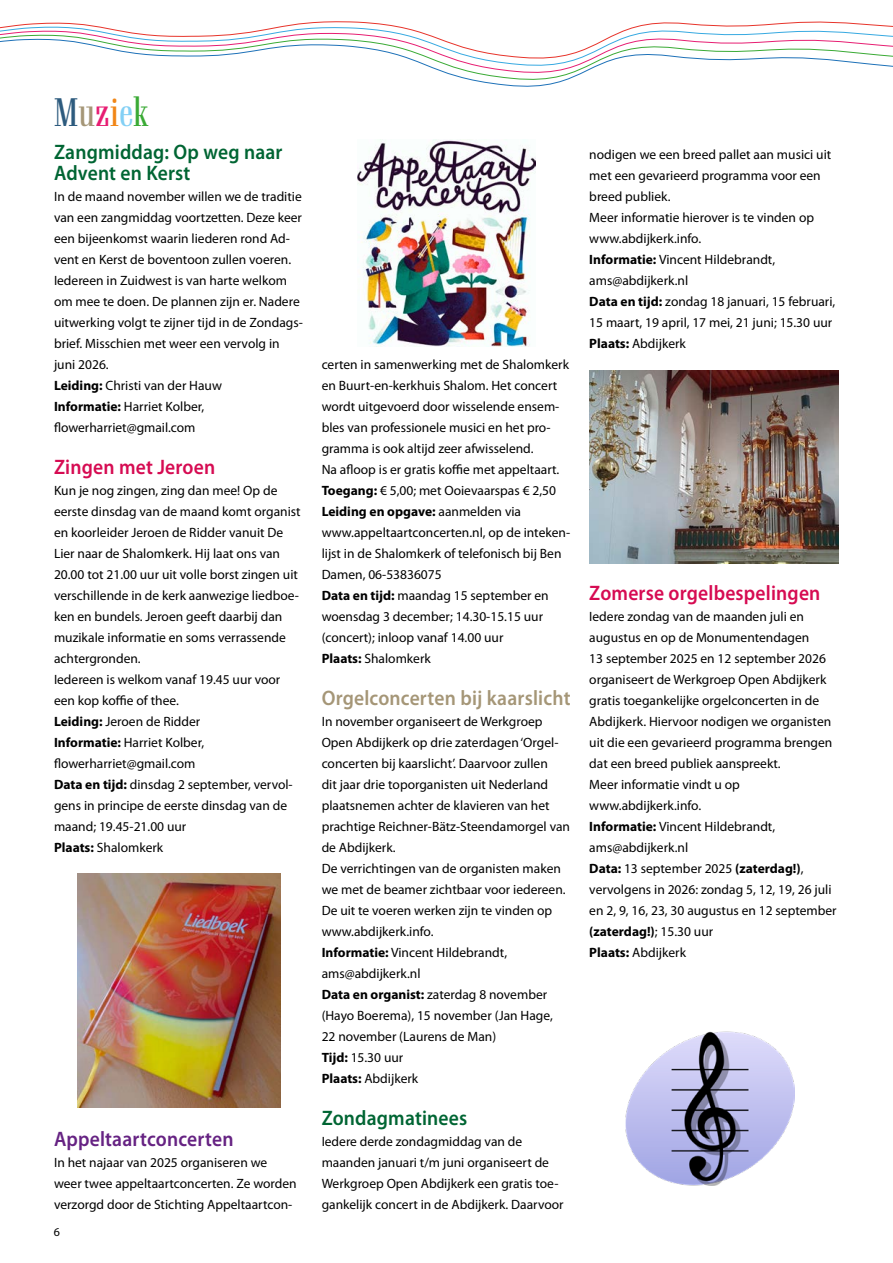
<style>
.page{position:relative;width:893px;height:1263px;background:#fff}
.page>*{position:absolute;margin:0;border:0;box-sizing:border-box;transform-origin:0 0}
.t1{font:39px "Gimlet Display Compressed";letter-spacing:.02em;color:#2d5b7e}
.t2{font:600 21px/21px "Myriad Pro";letter-spacing:.01em;color:#006533;scale:.93 1}
.t3{font:600 21px "Myriad Pro";letter-spacing:.01em;color:#d60b52;scale:.93 1}
.t4{font:600 21px "Myriad Pro";letter-spacing:.01em;color:#a59677;scale:.93 1}
.t5{font:600 21px "Myriad Pro";letter-spacing:.01em;color:#662383;scale:.93 1}
.t6{font:13.5px/21px "Myriad Pro";color:#000}
.t7{font:12px "Myriad Pro";color:#000}
.s1{color:#a59677}
.s2{color:#e71d72}
.s3{color:#f18616}
.s4{color:#83d0f5}
.s5{color:#3aaa35}
.s6{font-weight:700}
</style>
<div class="page">
<svg style="left:9px;top:21px;width:884px;height:5px"></svg>
<svg style="left:0;top:26px;width:893px;height:61px"></svg>
<img style="left:357px;top:140px;width:178px;height:206px">
<img style="left:78px;top:873px;width:202px;height:234px">
<img style="left:589px;top:370px;width:250px;height:193px">
<img style="left:625px;top:1031px;width:169px;height:154px">
<h1 class="t1" style="left:54px;top:86px;width:96px">M<span class="s1">u</span><span class="s2">z</span><span class="s3">i</span><span class="s4">e</span><span class="s5">k</span></h1>
<h2 class="t2" style="left:54px;top:141px;width:247px">Zangmiddag: Op weg naar<br>Advent en Kerst</h2>
<p class="t6" style="left:54px;top:186px;width:250px">In de maand november willen we de traditie van een zangmiddag voortzetten. Deze keer een bijeenkomst waarin liederen rond Ad&shy;vent en Kerst de boventoon zullen voeren.<br>Iedereen in Zuidwest is van harte welkom om mee te doen. De plannen zijn er. Nadere uitwerking volgt te zijner tijd in de Zondags&shy;brief. Misschien met weer een vervolg in juni 2026.<br><span class="s6">Leiding:</span> Christi van der Hauw<br><span class="s6">Informatie:</span> Harriet Kolber, flowerharriet@gmail.com</p>
<h2 class="t3" style="left:54px;top:454px;width:175px">Zingen met Jeroen</h2>
<p class="t6" style="left:54px;top:480px;width:248px">Kun je nog zingen, zing dan mee! Op de eerste dinsdag van de maand komt organist en koorleider Jeroen de Ridder vanuit De Lier naar de Shalomkerk. Hij laat ons van 20.00 tot 21.00 uur uit volle borst zingen uit verschillende in de kerk aanwezige liedboe&shy;ken en bundels. Jeroen geeft daarbij dan muzikale informatie en soms verrassende achtergronden.<br>Iedereen is welkom vanaf 19.45 uur voor een kop koffie of thee.<br><span class="s6">Leiding:</span> Jeroen de Ridder<br><span class="s6">Informatie:</span> Harriet Kolber, flowerharriet@gmail.com<br><span class="s6">Data en tijd:</span> dinsdag 2 september, vervol&shy;gens in principe de eerste dinsdag van de maand; 19.45-21.00 uur<br><span class="s6">Plaats:</span> Shalomkerk</p>
<h2 class="t5" style="left:54px;top:1126px;width:195px">Appeltaartconcerten</h2>
<p class="t6" style="left:54px;top:1152px;width:244px">In het najaar van 2025 organiseren we weer twee appeltaartconcerten. Ze worden verzorgd door de Stichting Appeltaartcon-</p>
<p class="t7" style="left:54px;top:1224px;width:8px">6</p>
<p class="t6" style="left:322px;top:354px;width:250px">certen in samenwerking met de Shalomkerk en Buurt-en-kerkhuis Shalom. Het concert wordt uitgevoerd door wisselende ensem&shy;bles van professionele musici en het pro&shy;gramma is ook altijd zeer afwisselend.<br>Na afloop is er gratis koffie met appeltaart.<br><span class="s6">Toegang:</span> € 5,00; met Ooievaarspas € 2,50<br><span class="s6">Leiding en opgave:</span> aanmelden via www.appeltaartconcerten.nl, op de inteken&shy;lijst in de Shalomkerk of telefonisch bij Ben Damen, 06-53836075<br><span class="s6">Data en tijd:</span> maandag 15 september en woensdag 3 december; 14.30-15.15 uur (concert); inloop vanaf 14.00 uur<br><span class="s6">Plaats:</span> Shalomkerk</p>
<h2 class="t4" style="left:322px;top:685px;width:269px">Orgelconcerten bij kaarslicht</h2>
<p class="t6" style="left:322px;top:711px;width:250px">In november organiseert de Werkgroep Open Abdijkerk op drie zaterdagen ‘Orgel&shy;concerten bij kaarslicht’. Daarvoor zullen<br>dit jaar drie toporganisten uit Nederland plaatsnemen achter de klavieren van het prachtige Reichner-Bätz-Steendamorgel van de Abdijkerk.<br>De verrichtingen van de organisten maken we met de beamer zichtbaar voor iedereen.<br>De uit te voeren werken zijn te vinden op www.abdijkerk.info.<br><span class="s6">Informatie:</span> Vincent Hildebrandt, ams@abdijkerk.nl<br><span class="s6">Data en organist:</span> zaterdag 8 november (Hayo Boerema), 15 november (Jan Hage,<br>22 november (Laurens de Man)<br><span class="s6">Tijd:</span> 15.30 uur<br><span class="s6">Plaats:</span> Abdijkerk</p>
<h2 class="t2" style="left:322px;top:1107px;width:158px">Zondagmatinees</h2>
<p class="t6" style="left:322px;top:1131px;width:243px">Iedere derde zondagmiddag van de maanden januari t/m juni organiseert de Werkgroep Open Abdijkerk een gratis toe&shy;gankelijk concert in de Abdijkerk. Daarvoor</p>
<p class="t6" style="left:589px;top:144px;width:248px">nodigen we een breed pallet aan musici uit met een gevarieerd programma voor een breed publiek.<br>Meer informatie hierover is te vinden op www.abdijkerk.info.<br><span class="s6">Informatie:</span> Vincent Hildebrandt, ams@abdijkerk.nl<br><span class="s6">Data en tijd:</span> zondag 18 januari, 15 februari,<br>15 maart, 19 april, 17 mei, 21 juni; 15.30 uur<br><span class="s6">Plaats:</span> Abdijkerk</p>
<h2 class="t3" style="left:589px;top:580px;width:250px">Zomerse orgelbespelingen</h2>
<p class="t6" style="left:589px;top:606px;width:249px">Iedere zondag van de maanden juli en augustus en op de Monumentendagen<br>13 september 2025 en 12 september 2026 organiseert de Werkgroep Open Abdijkerk gratis toegankelijke orgelconcerten in de Abdijkerk. Hiervoor nodigen we organisten uit die een gevarieerd programma brengen dat een breed publiek aanspreekt.<br>Meer informatie vindt u op www.abdijkerk.info.<br><span class="s6">Informatie:</span> Vincent Hildebrandt, ams@abdijkerk.nl<br><span class="s6">Data:</span> 13 september 2025 <span class="s6">(zaterdag!)</span>, vervolgens in 2026: zondag 5, 12, 19, 26 juli en 2, 9, 16, 23, 30 augustus en 12 september <span class="s6">(zaterdag!)</span>; 15.30 uur<br><span class="s6">Plaats:</span> Abdijkerk</p>
</div>
